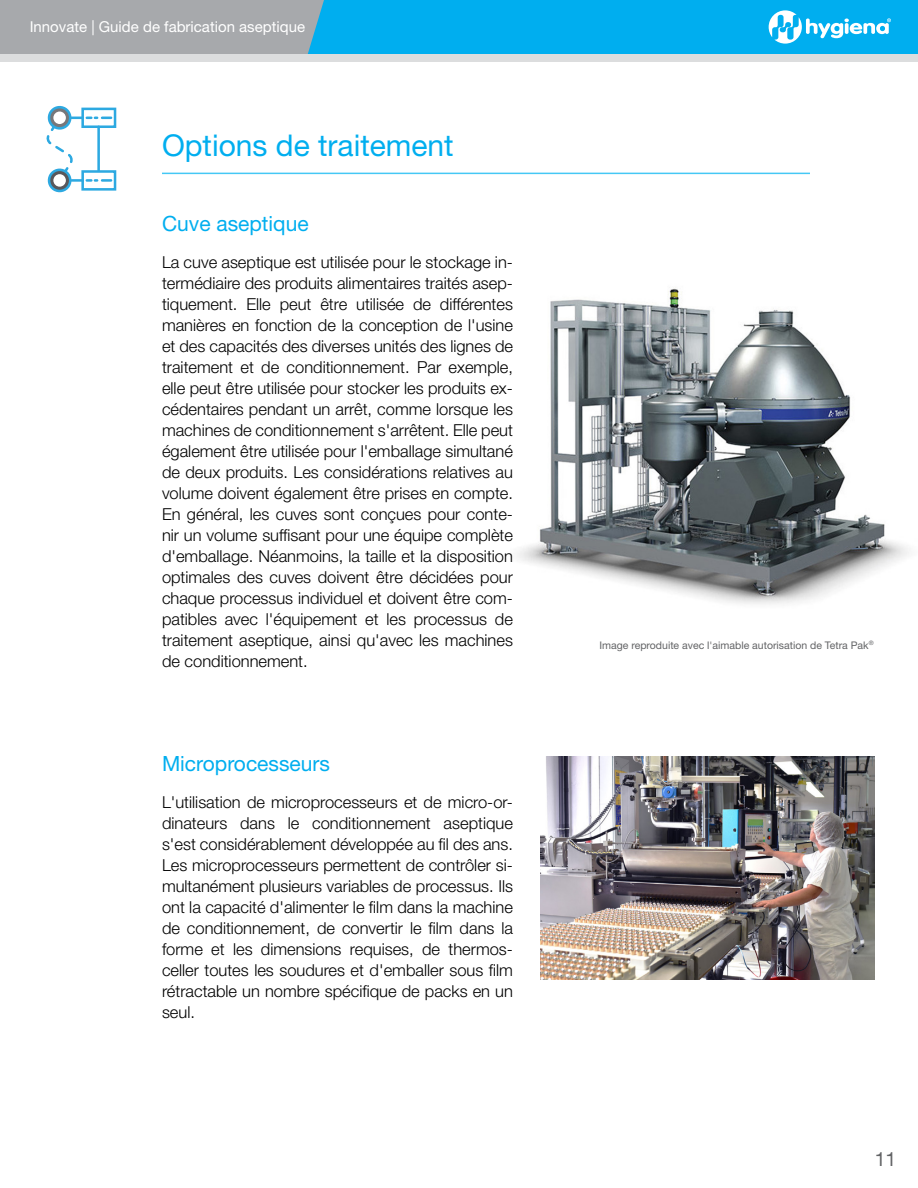
<style>
.page{position:relative;width:918px;height:1188px;background:#fff}
.page>*{position:absolute;margin:0;border:0;box-sizing:border-box;transform-origin:0 0}
.t1{font:30px "Helvetica Neue LT Pro";color:#00aeef}
.t2{font:21px "Helvetica Neue LT Pro";color:#00aeef}
.t3{font:19.5px "Helvetica Neue LT Pro";color:#636466}
.t4{font:300 16.5px/21px "Helvetica Neue LT Pro";color:#000;text-align:justify}
.t5{font:15px "Helvetica Neue LT Pro";color:#fff}
.t6{font:10.5px "Helvetica Neue LT Pro";color:#636466}
</style>
<div class="page">
<div style="left:305px;top:0;width:613px;height:54px;background:#00aeef"></div>
<div style="left:0;top:0;width:324px;height:54px;background:#a7a9ac"></div>
<div style="left:0;top:54px;width:918px;height:7px;background:#dcddde"></div>
<svg style="left:769px;top:10px;width:122px;height:34px"></svg>
<img style="left:517px;top:287px;width:392px;height:317px">
<div style="left:81px;top:108px;width:35px;height:20px;border:3px solid #2da9e1"></div>
<div style="left:81px;top:170px;width:35px;height:21px;border:3px solid #2da9e1"></div>
<svg style="left:46px;top:105px;width:65px;height:88px"></svg>
<hr style="left:97px;top:127px;width:3px;height:43px;background:#2da9e1">
<img style="left:540px;top:756px;width:335px;height:223px">
<hr style="left:162px;top:173px;width:648px;height:1px;background:#44c8f5">
<p class="t5" style="left:30px;top:18px;width:277px">Innovate | Guide de fabrication aseptique</p>
<h1 class="t1" style="left:162px;top:127px;width:293px">Options de traitement</h1>
<p class="t2" style="left:162px;top:211px;width:148px">Cuve aseptique</p>
<p class="t4" style="left:162px;top:251px;width:353px">La cuve aseptique est utilisée pour le stockage in&shy;termédiaire des produits alimentaires traités asep&shy;tiquement. Elle peut être utilisée de différentes manières en fonction de la conception de l'usine et des capacités des diverses unités des lignes de traitement et de conditionnement. Par exemple, elle peut être utilisée pour stocker les produits ex&shy;cédentaires pendant un arrêt, comme lorsque les machines de conditionnement s'arrêtent. Elle peut également être utilisée pour l'emballage simultané de deux produits. Les considérations relatives au volume doivent également être prises en compte.<br>En général, les cuves sont conçues pour conte&shy;nir un volume suffisant pour une équipe complète d'emballage. Néanmoins, la taille et la disposition optimales des cuves doivent être décidées pour chaque processus individuel et doivent être com&shy;patibles avec l'équipement et les processus de traitement aseptique, ainsi qu'avec les machines de conditionnement.</p>
<p class="t2" style="left:162px;top:751px;width:170px">Microprocesseurs</p>
<p class="t4" style="left:162px;top:791px;width:353px">L'utilisation de microprocesseurs et de micro-or&shy;dinateurs dans le conditionnement aseptique s'est considérablement développée au fil des ans.<br>Les microprocesseurs permettent de contrôler si&shy;multanément plusieurs variables de processus. Ils ont la capacité d'alimenter le film dans la machine de conditionnement, de convertir le film dans la forme et les dimensions requises, de thermos&shy;celler toutes les soudures et d'emballer sous film rétractable un nombre spécifique de packs en un seul.</p>
<p class="t6" style="left:600px;top:639px;width:276px">Image reproduite avec l'aimable autorisation de Tetra Pak<sup>®</sup></p>
<p class="t3" style="left:875px;top:1147px;width:23px">11</p>
</div>
